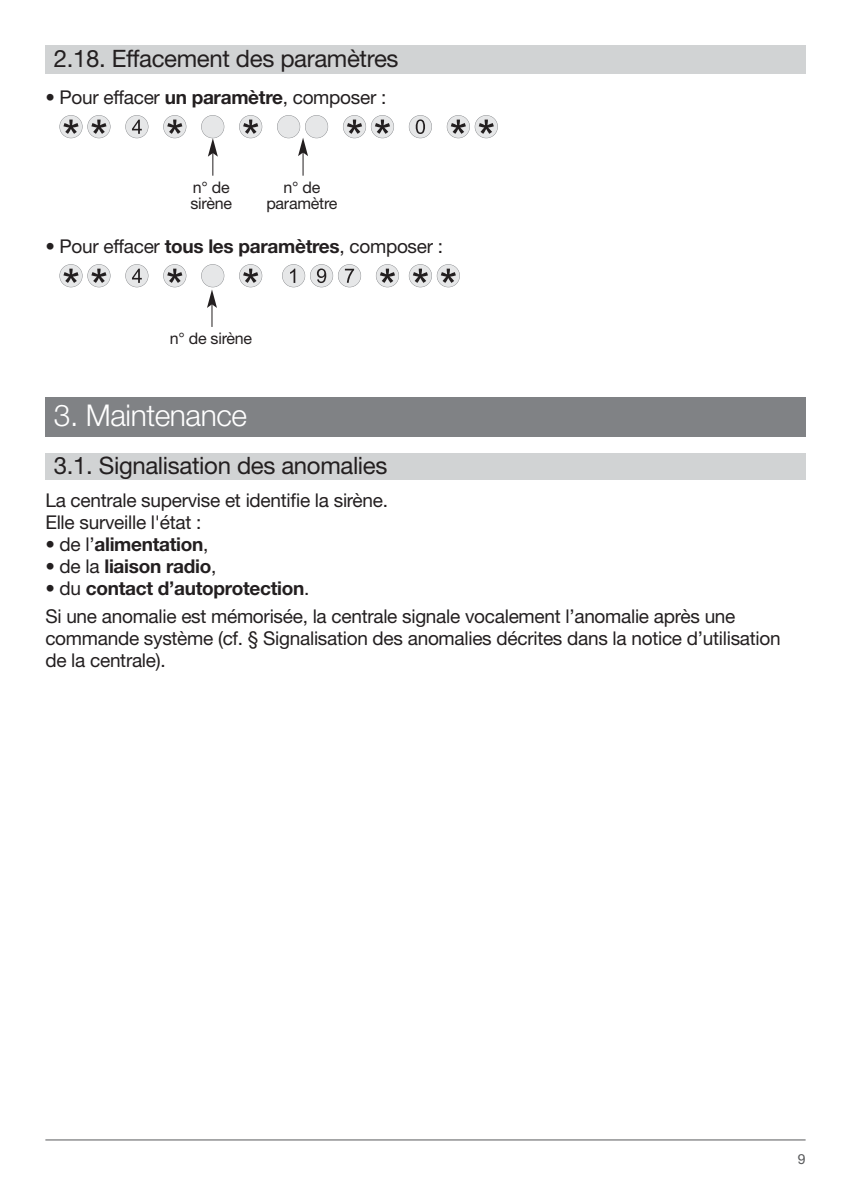
<style>
.page{position:relative;width:851px;height:1191px;background:#fff}
.page>*{position:absolute;margin:0;border:0;box-sizing:border-box;transform-origin:0 0}
.t1{font:300 30px "+VKUHLW Helvetica Neue LT Com";letter-spacing:-.015em;color:#fff}
.t2{font:24px "+GXUHYQ Helvetica Neue LT Com";letter-spacing:-.015em;color:#231f20}
.t3{font:19px/22px "+GXUHYQ Helvetica Neue LT Com";letter-spacing:-.015em;color:#231f20}
.t4{font:700 19px "+NHQMDP Helvetica Neue LT Com";letter-spacing:-.015em;color:#231f20}
.t5{font:16px/16px "+GXUHYQ Helvetica Neue LT Com";letter-spacing:-.015em;color:#231f20}
.t6{font:14px "+GXUHYQ Helvetica Neue LT Com";color:#58595b}
.s1{font-family:"+NHQMDP Helvetica Neue LT Com";font-weight:700}
.s2{font-family:"+GXUHYQ Helvetica Neue LT Com";font-weight:400}
</style>
<div class="page">
<hr style="left:45px;top:1139px;width:760px;height:1px;background:#58595b">
<div style="left:45px;top:45px;width:760px;height:29px;background:#d1d3d4"></div>
<div style="left:60px;top:115px;width:22px;height:23px;background:#e6e7e8;border-radius:50%"></div>
<div style="left:59px;top:115px;width:24px;height:23px;border:1px solid #939598;border-radius:50%"></div>
<svg style="left:63px;top:120px;width:16px;height:14px"></svg>
<svg style="left:87px;top:115px;width:23px;height:23px"></svg>
<div style="left:87px;top:115px;width:23px;height:23px;border:1px solid #939598;border-radius:50%"></div>
<svg style="left:91px;top:120px;width:15px;height:14px"></svg>
<div style="left:125px;top:115px;width:23px;height:23px;background:#e6e7e8;border-radius:50%"></div>
<div style="left:125px;top:115px;width:23px;height:23px;border:1px solid #939598;border-radius:50%"></div>
<svg style="left:132px;top:120px;width:10px;height:14px"></svg>
<svg style="left:163px;top:115px;width:23px;height:23px"></svg>
<div style="left:163px;top:115px;width:23px;height:23px;border:1px solid #939598;border-radius:50%"></div>
<svg style="left:167px;top:120px;width:15px;height:14px"></svg>
<svg style="left:239px;top:115px;width:23px;height:23px"></svg>
<div style="left:239px;top:115px;width:23px;height:23px;border:1px solid #939598;border-radius:50%"></div>
<svg style="left:243px;top:120px;width:15px;height:14px"></svg>
<svg style="left:343px;top:115px;width:23px;height:23px"></svg>
<div style="left:343px;top:115px;width:23px;height:23px;border:1px solid #939598;border-radius:50%"></div>
<svg style="left:347px;top:120px;width:15px;height:14px"></svg>
<div style="left:447px;top:115px;width:22px;height:23px;background:#e6e7e8;border-radius:50%"></div>
<div style="left:446px;top:115px;width:24px;height:23px;border:1px solid #939598;border-radius:50%"></div>
<svg style="left:450px;top:120px;width:16px;height:14px"></svg>
<div style="left:475px;top:115px;width:22px;height:23px;background:#e6e7e8;border-radius:50%"></div>
<div style="left:474px;top:115px;width:24px;height:23px;border:1px solid #939598;border-radius:50%"></div>
<svg style="left:478px;top:120px;width:15px;height:14px"></svg>
<div style="left:201px;top:115px;width:23px;height:23px;background:#e6e7e8;border-radius:50%"></div>
<div style="left:201px;top:115px;width:23px;height:23px;border:1px solid #939598;border-radius:50%"></div>
<div style="left:277px;top:115px;width:23px;height:23px;background:#e6e7e8;border-radius:50%"></div>
<div style="left:277px;top:115px;width:23px;height:23px;border:1px solid #939598;border-radius:50%"></div>
<div style="left:305px;top:115px;width:23px;height:23px;background:#e6e7e8;border-radius:50%"></div>
<div style="left:305px;top:115px;width:23px;height:23px;border:1px solid #939598;border-radius:50%"></div>
<svg style="left:371px;top:115px;width:23px;height:23px"></svg>
<div style="left:371px;top:115px;width:23px;height:23px;border:1px solid #939598;border-radius:50%"></div>
<svg style="left:375px;top:120px;width:15px;height:14px"></svg>
<div style="left:409px;top:115px;width:23px;height:23px;background:#e6e7e8;border-radius:50%"></div>
<div style="left:408px;top:115px;width:24px;height:23px;border:1px solid #939598;border-radius:50%"></div>
<svg style="left:415px;top:119px;width:10px;height:15px"></svg>
<svg style="left:60px;top:264px;width:22px;height:23px"></svg>
<div style="left:59px;top:264px;width:24px;height:23px;border:1px solid #939598;border-radius:50%"></div>
<svg style="left:63px;top:269px;width:16px;height:14px"></svg>
<svg style="left:87px;top:264px;width:23px;height:23px"></svg>
<div style="left:87px;top:264px;width:23px;height:23px;border:1px solid #939598;border-radius:50%"></div>
<svg style="left:91px;top:269px;width:15px;height:14px"></svg>
<div style="left:125px;top:264px;width:23px;height:23px;background:#e6e7e8;border-radius:50%"></div>
<div style="left:125px;top:264px;width:23px;height:23px;border:1px solid #939598;border-radius:50%"></div>
<svg style="left:132px;top:269px;width:10px;height:14px"></svg>
<svg style="left:163px;top:264px;width:23px;height:23px"></svg>
<div style="left:163px;top:264px;width:23px;height:23px;border:1px solid #939598;border-radius:50%"></div>
<svg style="left:167px;top:269px;width:15px;height:14px"></svg>
<div style="left:201px;top:264px;width:23px;height:23px;background:#e6e7e8;border-radius:50%"></div>
<div style="left:201px;top:264px;width:23px;height:23px;border:1px solid #939598;border-radius:50%"></div>
<svg style="left:239px;top:264px;width:23px;height:23px"></svg>
<div style="left:239px;top:264px;width:23px;height:23px;border:1px solid #939598;border-radius:50%"></div>
<svg style="left:243px;top:269px;width:15px;height:14px"></svg>
<svg style="left:376px;top:264px;width:23px;height:23px"></svg>
<div style="left:376px;top:264px;width:23px;height:23px;border:1px solid #939598;border-radius:50%"></div>
<svg style="left:380px;top:269px;width:15px;height:14px"></svg>
<svg style="left:409px;top:264px;width:23px;height:23px"></svg>
<div style="left:408px;top:264px;width:24px;height:23px;border:1px solid #939598;border-radius:50%"></div>
<svg style="left:413px;top:269px;width:15px;height:14px"></svg>
<div style="left:437px;top:264px;width:22px;height:23px;background:#e6e7e8;border-radius:50%"></div>
<div style="left:436px;top:264px;width:24px;height:23px;border:1px solid #939598;border-radius:50%"></div>
<svg style="left:440px;top:269px;width:16px;height:14px"></svg>
<div style="left:310px;top:264px;width:23px;height:23px;background:#e6e7e8;border-radius:50%"></div>
<div style="left:310px;top:264px;width:23px;height:23px;border:1px solid #939598;border-radius:50%"></div>
<svg style="left:317px;top:268px;width:9px;height:15px"></svg>
<div style="left:282px;top:264px;width:23px;height:23px;background:#e6e7e8;border-radius:50%"></div>
<div style="left:282px;top:264px;width:23px;height:23px;border:1px solid #939598;border-radius:50%"></div>
<svg style="left:290px;top:269px;width:5px;height:14px"></svg>
<div style="left:338px;top:264px;width:23px;height:23px;background:#e6e7e8;border-radius:50%"></div>
<div style="left:338px;top:264px;width:23px;height:23px;border:1px solid #939598;border-radius:50%"></div>
<svg style="left:345px;top:269px;width:9px;height:14px"></svg>
<svg style="left:207px;top:289px;width:10px;height:38px"></svg>
<svg style="left:298px;top:138px;width:10px;height:38px"></svg>
<svg style="left:208px;top:138px;width:10px;height:38px"></svg>
<div style="left:45px;top:397px;width:760px;height:40px;background:#808285"></div>
<div style="left:45px;top:454px;width:760px;height:26px;background:#d1d3d4"></div>
<p class="t2" style="left:54px;top:49px;width:346px">2.18. Effacement des paramètres</p>
<p class="t3" style="left:45px;top:88px;width:342px">• Pour effacer <span class="s1">un paramètre</span>, composer :</p>
<p class="t5" style="left:190px;top:181px;width:43px">n° de sirène</p>
<p class="t5" style="left:266px;top:181px;width:72px;text-align:center">n° de paramètre</p>
<p class="t3" style="left:45px;top:237px;width:399px">• Pour effacer <span class="s1">tous les paramètres</span>, composer :</p>
<p class="t5" style="left:170px;top:332px;width:84px">n° de sirène</p>
<h1 class="t1" style="left:54px;top:404px;width:195px">3. Maintenance</h1>
<p class="t2" style="left:54px;top:456px;width:335px">3.1. Signalisation des anomalies</p>
<p class="t3" style="left:45px;top:491px;width:344px">La centrale supervise et identifie la sirène.<br>Elle surveille l'état :</p>
<p class="t4" style="left:45px;top:537px;width:165px"><span class="s2">• de l’</span>alimentation<span class="s2">,</span></p>
<p class="t4" style="left:45px;top:559px;width:172px"><span class="s2">• de la</span> liaison radio<span class="s2">,</span></p>
<p class="t4" style="left:45px;top:581px;width:265px"><span class="s2">• du</span> contact d’autoprotection<span class="s2">.</span></p>
<p class="t3" style="left:45px;top:607px;width:736px">Si une anomalie est mémorisée, la centrale signale vocalement l’anomalie après une commande système (cf. § Signalisation des anomalies décrites dans la notice d’utilisation de la centrale).</p>
<p class="t6" style="left:797px;top:1153px;width:9px">9</p>
</div>
